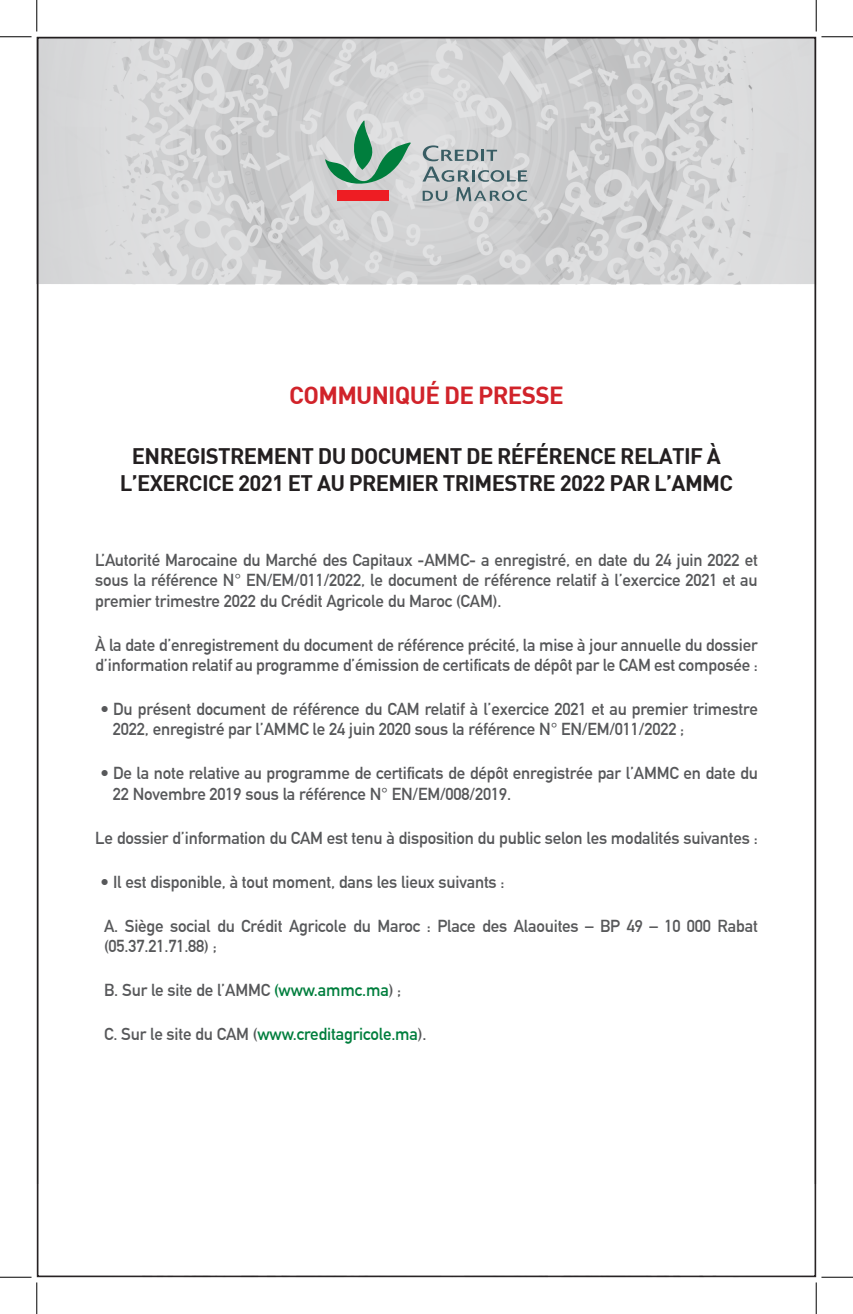
<style>
.page{position:relative;width:853px;height:1314px;background:#fff}
.page>*{position:absolute;margin:0;border:0;box-sizing:border-box;transform-origin:0 0}
.t1{font:24.32px "DIN Bold";letter-spacing:-.03em;color:#d1232a}
.t2{font:22.05px/26.4px "DIN Bold";letter-spacing:-.03em;color:#231f20;text-align:center}
.t3{font:700 16.97px/20.5px "DIN Alternate";letter-spacing:-.01em;color:#57585a}
.t4{font:700 16.97px "DIN Alternate";letter-spacing:-.01em;color:#007e3d}
.s1{color:#007e3d}
.s2{color:#57585a}
</style>
<div class="page">
<img style="left:40px;top:40px;width:773px;height:244px">
<div style="left:337px;top:191px;width:51px;height:10px;background:#ee1d23"></div>
<svg style="left:325px;top:120px;width:86px;height:70px;background:#9ebfaf"></svg>
<svg style="left:422px;top:145px;width:75px;height:16px"></svg>
<svg style="left:422px;top:167px;width:105px;height:34px;background:#adb6b9"></svg>
<img style="left:37px;top:1184px;width:779px;height:93px">
<hr style="left:0;top:36px;width:32px;height:1px;background:#000">
<hr style="left:821px;top:36px;width:31px;height:1px;background:#000">
<hr style="left:0;top:1277px;width:32px;height:1px;background:#000">
<hr style="left:821px;top:1277px;width:31px;height:1px;background:#000">
<hr style="left:36px;top:0;width:1px;height:31px;background:#000">
<hr style="left:36px;top:1282px;width:1px;height:32px;background:#000">
<hr style="left:815px;top:0;width:1px;height:31px;background:#000">
<hr style="left:815px;top:1282px;width:1px;height:32px;background:#000">
<p class="t1" style="left:289px;top:379px;width:276px">COMMUNIQUÉ DE PRESSE</p>
<p class="t2" style="left:120px;top:442px;width:614px">ENREGISTREMENT DU DOCUMENT DE RÉFÉRENCE RELATIF À<br>’L EXERCICE 2021 ET AU PREMIER TRIMESTRE 2022 PAR ’L AMMC</p>
<p class="t3" style="left:95px;top:548px;width:663px;text-align:justify">’LAutorité Marocaine du Marché des Capitaux -AMMC a- enregistré, en date du 24 juin 2022 et sous la référence N° EN/EM/011/2022, le document de référence relatif ’là exercice 2021 et au premier trimestre 2022 du Crédit Agricole du Maroc (CAM .(</p>
<p class="t3" style="left:95px;top:633px;width:663px">laÀ date ’d enregistrement du document de référence précité la, mise à jour annuelle du dossier ’d information relatif au programme ’d émission de certificats de dépôt par le CAM est composée :</p>
<p class="t3" style="left:113px;top:697px;width:646px;text-indent:-12px">• Du présent document de référence du CAM relatif ’là exercice 2021 et au premier trimestre<br>2022, enregistré par ’l AMMC le 24 juin 2020 sous la référence N° EN/EM/011/2022 ;</p>
<p class="t3" style="left:113px;top:762px;width:646px;text-indent:-12px">• De la note relative au programme de certificats de dépôt enregistrée par ’l AMMC en date du<br>22 Novembre 2019 sous la référence N° EN/EM/008/2019.</p>
<p class="t3" style="left:95px;top:826px;width:663px">Le dossier ’d information du CAM est tenu à disposition du public selon les modalités suivantes :</p>
<p class="t3" style="left:100px;top:870px;width:405px">• Il est disponible à, tout moment, dans les lieux suivants :</p>
<p class="t3" style="left:104px;top:914px;width:655px">.A Siège social du Crédit Agricole du Maroc : Place des Alaouites – BP 49 – 10 000 Rabat )05.37.21.71.88 ;(</p>
<p class="t3" style="left:104px;top:978px;width:299px">.B Sur le site de ’l AMMC <span class="s1">(www.ammc.ma</span> ;(</p>
<p class="t4" style="left:104px;top:1021px;width:324px"><span class="s2">.C Sur le site du CAM (</span>www.creditagricole.ma <span class="s2">.(</span></p>
</div>
